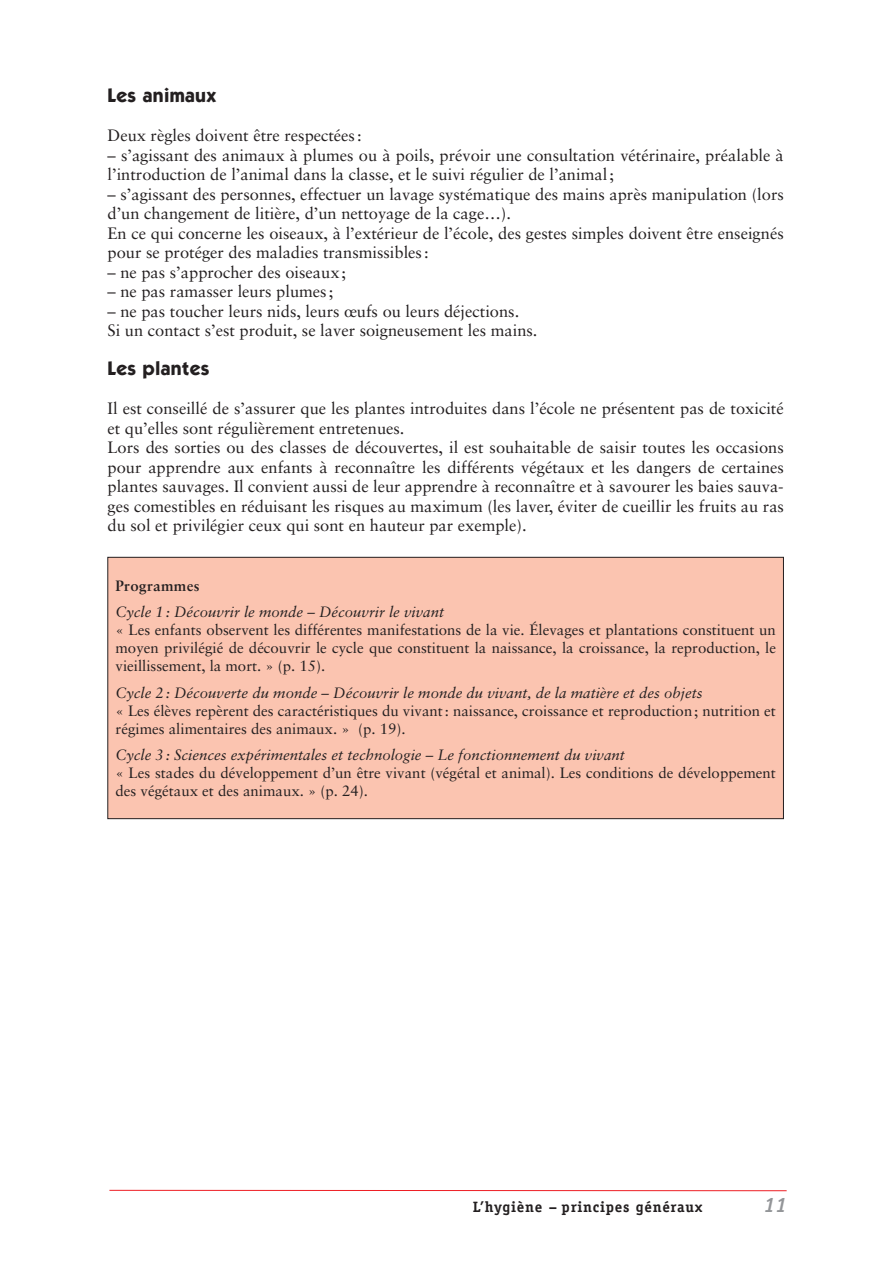
<style>
.page{position:relative;width:893px;height:1263px;background:#fff}
.page>*{position:absolute;margin:0;border:0;box-sizing:border-box;transform-origin:0 0}
.t1{font:italic 700 21px "Officina Sans";color:#939598}
.t2{font:700 19.5px "Itc Kabel";letter-spacing:.015em;color:#231f20}
.t3{font:16.5px/19.5px "Sabon";color:#231f20}
.t4{font:15px/18px "Sabon";color:#231f20}
.t5{font:italic 15px "Sabon";color:#231f20}
.t6{font:700 15px "Officina Serif";letter-spacing:.05em;color:#231f20}
.t7{font:700 15px "Sabon";letter-spacing:.025em;color:#231f20}
</style>
<div class="page">
<hr style="left:109px;top:1190px;width:678px;height:1px;background:#ee1e24">
<div style="left:108px;top:557px;width:675px;height:262px;background:#fbc4b0"></div>
<div style="left:108px;top:557px;width:676px;height:262px;border:1px solid #231f20"></div>
<p class="t2" style="left:108px;top:88px;width:110px">Les animaux</p>
<p class="t3" style="left:108px;top:127px;width:256px">Deux règles doivent être respectées:</p>
<p class="t3" style="left:108px;top:146px;width:678px">– s’agissant des animaux à plumes ou à poils, prévoir une consultation vétérinaire, préalable à l’introduction de l’animal dans la classe, et le suivi régulier de l’animal;</p>
<p class="t3" style="left:108px;top:185px;width:678px">– s’agissant des personnes, effectuer un lavage systématique des mains après manipulation (lors d’un changement de litière, d’un nettoyage de la cage…).<br>En ce qui concerne les oiseaux, à l’extérieur de l’école, des gestes simples doivent être enseignés pour se protéger des maladies transmissibles:</p>
<p class="t3" style="left:108px;top:263px;width:240px">– ne pas s’approcher des oiseaux;</p>
<p class="t3" style="left:108px;top:283px;width:227px">– ne pas ramasser leurs plumes;</p>
<p class="t3" style="left:108px;top:302px;width:431px">– ne pas toucher leurs nids, leurs œufs ou leurs déjections.<br>Si un contact s’est produit, se laver soigneusement les mains.</p>
<p class="t2" style="left:108px;top:361px;width:104px">Les plantes</p>
<p class="t3" style="left:108px;top:400px;width:678px">Il est conseillé de s’assurer que les plantes introduites dans l’école ne présentent pas de toxicité et qu’elles sont régulièrement entretenues.<br>Lors des sorties ou des classes de découvertes, il est souhaitable de saisir toutes les occasions pour apprendre aux enfants à reconnaître les différents végétaux et les dangers de certaines plantes sauvages. Il convient aussi de leur apprendre à reconnaître et à savourer les baies sauva&shy;ges comestibles en réduisant les risques au maximum (les laver, éviter de cueillir les fruits au ras du sol et privilégier ceux qui sont en hauteur par exemple).</p>
<p class="t7" style="left:116px;top:579px;width:86px">Programmes</p>
<p class="t5" style="left:116px;top:606px;width:330px">Cycle 1: Découvrir le monde – Découvrir le vivant</p>
<p class="t4" style="left:116px;top:622px;width:662px;text-align:justify">« Les enfants observent les différentes manifestations de la vie. Élevages et plantations constituent un moyen privilégié de découvrir le cycle que constituent la naissance, la croissance, la reproduction, le vieillissement, la mort. » (p. 15).</p>
<p class="t5" style="left:116px;top:686px;width:588px">Cycle 2: Découverte du monde – Découvrir le monde du vivant, de la matière et des objets</p>
<p class="t4" style="left:116px;top:703px;width:662px">« Les élèves repèrent des caractéristiques du vivant: naissance, croissance et reproduction; nutrition et régimes alimentaires des animaux. » (p. 19).</p>
<p class="t5" style="left:116px;top:749px;width:511px">Cycle 3: Sciences expérimentales et technologie – Le fonctionnement du vivant</p>
<p class="t4" style="left:116px;top:765px;width:662px">« Les stades du développement d’un être vivant (végétal et animal). Les conditions de développement des végétaux et des animaux. » (p. 24).</p>
<p class="t6" style="left:473px;top:1201px;width:231px">L’hygiène – principes généraux</p>
<p class="t1" style="left:763px;top:1197px;width:25px">11</p>
</div>
